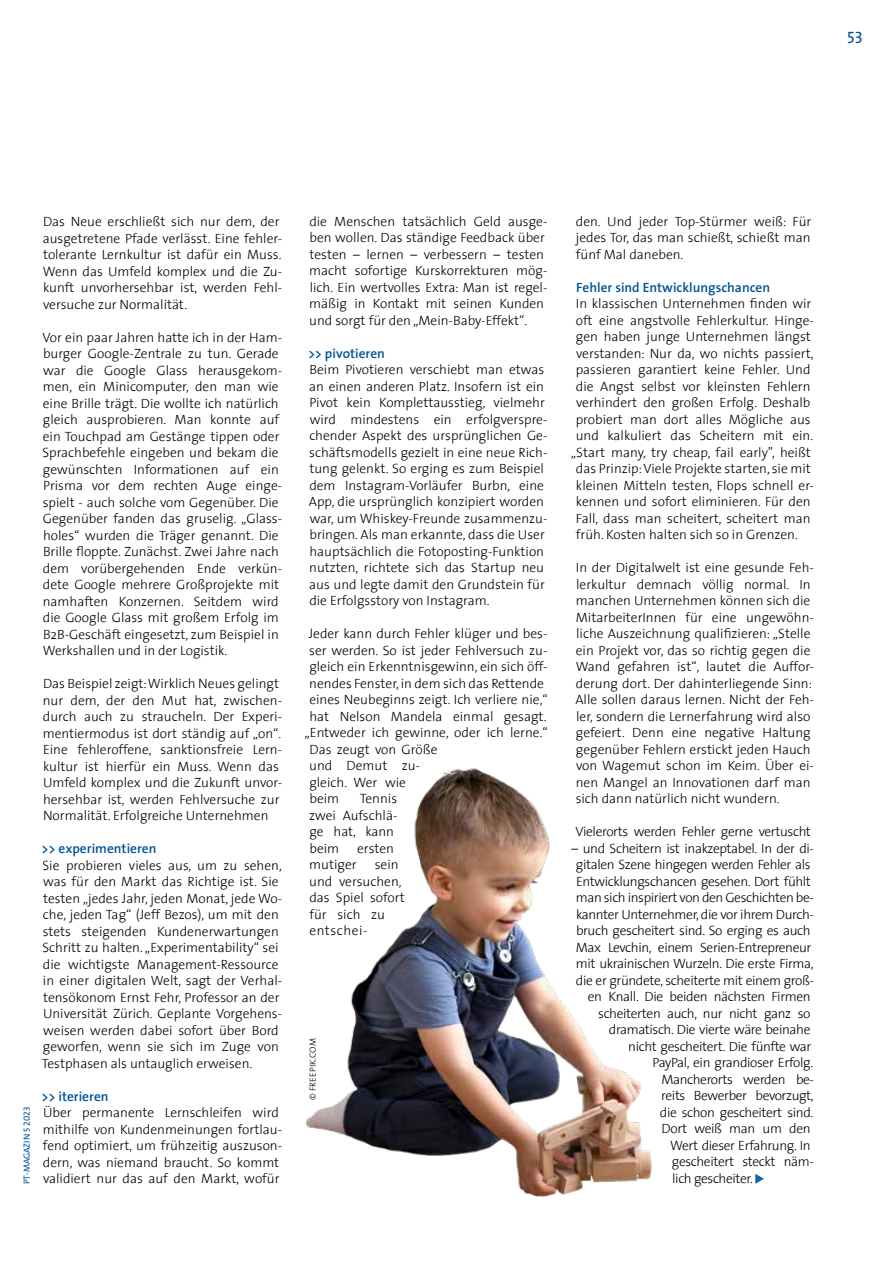
<style>
.page{position:relative;width:893px;height:1263px;background:#fff}
.page>*{position:absolute;margin:0;border:0;box-sizing:border-box;transform-origin:0 0}
.t1{font:16.5px "The Sans Caps";color:#005396}
.t2{font:300 13.5px/16.5px "The Sans";color:#000}
.t3{font:300 13.5px "The Sans";letter-spacing:-.025em;color:#000}
.t4{font:600 13.5px "The Sans";color:#005396}
.t5{font:9px "The Sans Caps";color:#005396}
.t6{font:300 9px "The Sans";letter-spacing:.015em;color:#000}
.s1{color:#0b65a3}
</style>
<div class="page">
<img style="left:305px;top:768px;width:347px;height:429px">
<p class="t1" style="left:847px;top:23px;width:17px">53</p>
<p class="t5" style="left:19px;top:1184px;width:79px;rotate:-90deg">PT-MAGAZIN 5 2023</p>
<p class="t2" style="left:43px;top:213px;width:241px">Das Neue erschließt sich nur dem, der ausgetretene Pfade verlässt. Eine fehler&shy;tolerante Lernkultur ist dafür ein Muss.<br>Wenn das Umfeld komplex und die Zu&shy;kunft unvorhersehbar ist, werden Fehl&shy;versuche zur Normalität.</p>
<p class="t2" style="left:42px;top:328px;width:241px">Vor ein paar Jahren hatte ich in der Ham&shy;burger Google-Zentrale zu tun. Gerade war die Google Glass herausgekom&shy;men, ein Minicomputer, den man wie eine Brille trägt. Die wollte ich natürlich gleich ausprobieren. Man konnte auf ein Touchpad am Gestänge tippen oder Sprachbefehle eingeben und bekam die gewünschten Informationen auf ein Prisma vor dem rechten Auge einge&shy;spielt - auch solche vom Gegenüber. Die Gegenüber fanden das gruselig. „Glass&shy;holes“ wurden die Träger genannt. Die Brille floppte. Zunächst. Zwei Jahre nach dem vorübergehenden Ende verkün&shy;dete Google mehrere Großprojekte mit namhaften Konzernen. Seitdem wird die Google Glass mit großem Erfolg im B2B-Geschäft eingesetzt, zum Beispiel in Werkshallen und in der Logistik.</p>
<p class="t2" style="left:43px;top:675px;width:241px">Das Beispiel zeigt: Wirklich Neues gelingt nur dem, der den Mut hat, zwischen&shy;durch auch zu straucheln. Der Experi&shy;mentiermodus ist dort ständig auf „on“.<br>Eine fehleroffene, sanktionsfreie Lern&shy;kultur ist hierfür ein Muss. Wenn das Umfeld komplex und die Zukunft unvor&shy;hersehbar ist, werden Fehlversuche zur Normalität. Erfolgreiche Unternehmen</p>
<p class="t4" style="left:42px;top:837px;width:116px">&gt;&gt; experimentieren</p>
<p class="t2" style="left:42px;top:856px;width:242px">Sie probieren vieles aus, um zu sehen, was für den Markt das Richtige ist. Sie testen „jedes Jahr, jeden Monat, jede Wo&shy;che, jeden Tag“ (Jeff Bezos), um mit den stets steigenden Kundenerwartungen Schritt zu halten. „Experimentability“ sei die wichtigste Management-Ressource in einer digitalen Welt, sagt der Verhal&shy;tensökonom Ernst Fehr, Professor an der Universität Zürich. Geplante Vorgehens&shy;weisen werden dabei sofort über Bord geworfen, wenn sie sich im Zuge von Testphasen als untauglich erweisen.</p>
<p class="t4" style="left:42px;top:1085px;width:68px">&gt;&gt; iterieren</p>
<p class="t2" style="left:43px;top:1104px;width:241px">Über permanente Lernschleifen wird mithilfe von Kundenmeinungen fortlau&shy;fend optimiert, um frühzeitig auszuson&shy;dern, was niemand braucht. So kommt validiert nur das auf den Markt, wofür</p>
<p class="t2" style="left:309px;top:213px;width:240px">die Menschen tatsächlich Geld ausge&shy;ben wollen. Das ständige Feedback über testen – lernen – verbessern – testen macht sofortige Kurskorrekturen mög&shy;lich. Ein wertvolles Extra: Man ist regel&shy;mäßig in Kontakt mit seinen Kunden und sorgt für den „Mein-Baby-Effekt“.</p>
<p class="t4" style="left:308px;top:342px;width:78px">&gt;&gt; pivotieren</p>
<p class="t2" style="left:309px;top:361px;width:240px">Beim Pivotieren verschiebt man etwas an einen anderen Platz. Insofern ist ein Pivot kein Komplettausstieg, vielmehr wird mindestens ein erfolgverspre&shy;chender Aspekt des ursprünglichen Ge&shy;schäftsmodells gezielt in eine neue Rich&shy;tung gelenkt. So erging es zum Beispiel dem Instagram-Vorläufer Burbn, eine App, die ursprünglich konzipiert worden war, um Whiskey-Freunde zusammenzu&shy;bringen. Als man erkannte, dass die User hauptsächlich die Fotoposting-Funktion nutzten, richtete sich das Startup neu aus und legte damit den Grundstein für die Erfolgsstory von Instagram.</p>
<p class="t2" style="left:309px;top:625px;width:240px">Jeder kann durch Fehler klüger und bes-</p>
<p class="t2" style="left:309px;top:642px;width:240px">ser werden. So ist jeder Fehlversuch zu-</p>
<p class="t2" style="left:309px;top:658px;width:240px">gleich ein Erkenntnisgewinn, ein sich öff-</p>
<p class="t2" style="left:309px;top:675px;width:236px">nendes Fenster, in dem sich das Rettende</p>
<p class="t2" style="left:309px;top:691px;width:240px">eines Neubeginns zeigt. Ich verliere nie,“</p>
<p class="t2" style="left:309px;top:708px;width:239px">hat Nelson Mandela einmal gesagt.</p>
<p class="t2" style="left:304px;top:724px;width:245px">„Entweder ich gewinne, oder ich lerne.“</p>
<p class="t2" style="left:309px;top:741px;width:129px">Das zeugt von Größe</p>
<p class="t2" style="left:309px;top:757px;width:112px">und Demut zu-</p>
<p class="t2" style="left:309px;top:774px;width:98px">gleich. Wer wie</p>
<p class="t2" style="left:309px;top:790px;width:31px">beim</p>
<p class="t2" style="left:309px;top:790px;width:90px;text-indent:51px">Tennis zwei Aufschlä&shy;ge hat, kann beim</p>
<p class="t2" style="left:357px;top:840px;width:38px">ersten</p>
<p class="t2" style="left:309px;top:856px;width:97px;text-indent:65px">sein und versuchen, das Spiel sofort für sich zu entschei-</p>
<p class="t2" style="left:309px;top:856px;width:49px">mutiger</p>
<p class="t6" style="left:305px;top:1100px;width:63px;rotate:-90deg">© FREEPIK.COM</p>
<p class="t2" style="left:576px;top:213px;width:237px;text-align:justify">den. Und jeder Top-Stürmer weiß: Für jedes Tor, das man schießt, schießt man fünf Mal daneben.</p>
<p class="t4" style="left:576px;top:276px;width:195px">Fehler sind Entwicklungschancen</p>
<p class="t2" style="left:576px;top:295px;width:237px">In klassischen Unternehmen finden wir</p>
<p class="t2" style="left:576px;top:312px;width:240px">oft eine angstvolle Fehlerkultur. Hinge-</p>
<p class="t2" style="left:576px;top:328px;width:237px">gen haben junge Unternehmen längst</p>
<p class="t2" style="left:576px;top:345px;width:239px">verstanden: Nur da, wo nichts passiert,</p>
<p class="t2" style="left:576px;top:361px;width:236px">passieren garantiert keine Fehler. Und</p>
<p class="t2" style="left:576px;top:378px;width:236px">die Angst selbst vor kleinsten Fehlern</p>
<p class="t2" style="left:576px;top:394px;width:236px">verhindert den großen Erfolg. Deshalb</p>
<p class="t2" style="left:576px;top:411px;width:236px">probiert man dort alles Mögliche aus</p>
<p class="t2" style="left:576px;top:427px;width:239px">und kalkuliert das Scheitern mit ein.</p>
<p class="t2" style="left:571px;top:444px;width:241px">„Start many, try cheap, fail early”, heißt</p>
<p class="t2" style="left:576px;top:460px;width:237px">das Prinzip: Viele Projekte starten, sie mit</p>
<p class="t2" style="left:576px;top:477px;width:239px">kleinen Mitteln testen, Flops schnell er-</p>
<p class="t2" style="left:576px;top:493px;width:236px">kennen und sofort eliminieren. Für den</p>
<p class="t2" style="left:576px;top:510px;width:236px">Fall, dass man scheitert, scheitert man</p>
<p class="t2" style="left:576px;top:526px;width:223px">früh. Kosten halten sich so in Grenzen.</p>
<p class="t2" style="left:575px;top:559px;width:240px">In der Digitalwelt ist eine gesunde Feh&shy;lerkultur demnach völlig normal. In manchen Unternehmen können sich die MitarbeiterInnen für eine ungewöhn&shy;liche Auszeichnung qualifizieren: „Stelle ein Projekt vor, das so richtig gegen die Wand gefahren ist“, lautet die Auffor&shy;derung dort. Der dahinterliegende Sinn:<br>Alle sollen daraus lernen. Nicht der Feh&shy;ler, sondern die Lernerfahrung wird also gefeiert. Denn eine negative Haltung gegenüber Fehlern erstickt jeden Hauch von Wagemut schon im Keim. Über ei&shy;nen Mangel an Innovationen darf man sich dann natürlich nicht wundern.</p>
<p class="t3" style="left:576px;top:820px;width:237px">Vielerorts werden Fehler gerne vertuscht</p>
<p class="t3" style="left:572px;top:837px;width:244px">– und Scheitern ist inakzeptabel. In der di-</p>
<p class="t3" style="left:576px;top:853px;width:236px">gitalen Szene hingegen werden Fehler als</p>
<p class="t3" style="left:576px;top:870px;width:236px">Entwicklungschancen gesehen. Dort fühlt</p>
<p class="t3" style="left:576px;top:886px;width:240px">man sich inspiriert von den Geschichten be-</p>
<p class="t3" style="left:576px;top:903px;width:239px">kannter Unternehmer, die vor ihrem Durch-</p>
<p class="t3" style="left:576px;top:919px;width:236px">bruch gescheitert sind. So erging es auch</p>
<p class="t3" style="left:576px;top:936px;width:237px">Max Levchin, einem Serien-Entrepreneur</p>
<p class="t3" style="left:576px;top:952px;width:239px">mit ukrainischen Wurzeln. Die erste Firma,</p>
<p class="t3" style="left:576px;top:969px;width:240px">die er gründete, scheiterte mit einem groß-</p>
<p class="t3" style="left:588px;top:985px;width:224px">en Knall. Die beiden nächsten Firmen</p>
<p class="t3" style="left:598px;top:1002px;width:214px">scheiterten auch, nur nicht ganz so</p>
<p class="t3" style="left:609px;top:1018px;width:203px">dramatisch. Die vierte wäre beinahe</p>
<p class="t3" style="left:628px;top:1035px;width:185px">nicht gescheitert. Die fünfte war</p>
<p class="t3" style="left:652px;top:1051px;width:162px">PayPal, ein grandioser Erfolg.</p>
<p class="t3" style="left:661px;top:1068px;width:154px">Mancherorts werden be-</p>
<p class="t3" style="left:661px;top:1084px;width:154px">reits Bewerber bevorzugt,</p>
<p class="t3" style="left:660px;top:1101px;width:155px">die schon gescheitert sind.</p>
<p class="t3" style="left:661px;top:1117px;width:151px">Dort weiß man um den</p>
<p class="t3" style="left:670px;top:1134px;width:142px">Wert dieser Erfahrung. In</p>
<p class="t3" style="left:672px;top:1150px;width:144px">gescheitert steckt näm-</p>
<p class="t3" style="left:672px;top:1167px;width:94px">lich gescheiter. <span class="s1">◆</span></p>
</div>
